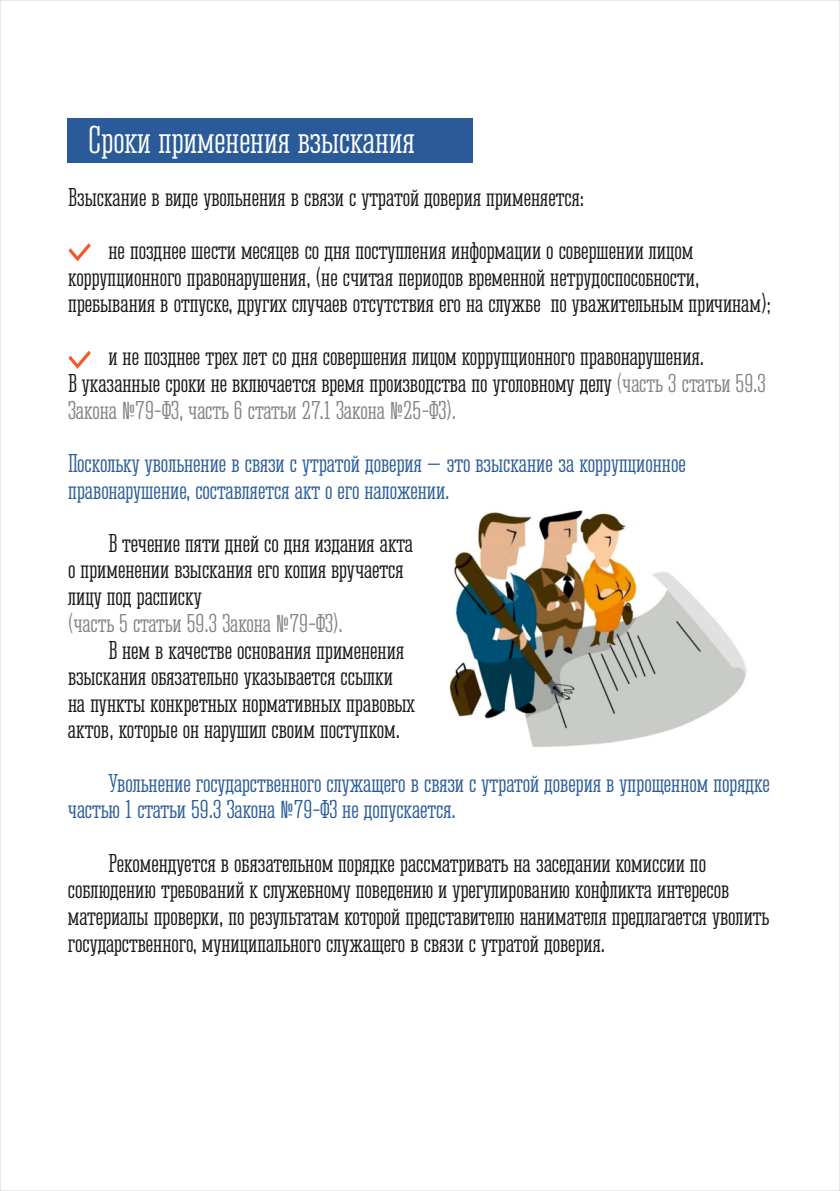
<style>
.page{position:relative;width:840px;height:1191px;background:#fff}
.page>*{position:absolute;margin:0;border:0;box-sizing:border-box;transform-origin:0 0}
.t1{font:36px "Corki";color:#fff}
.t2{font:24px/26.6px "Corki";color:#151616}
.t3{font:24px/26.6px "Corki";color:#2a5b98}
.s1{color:#818281}
.s2{font-family:"Unicum Cond Light C";color:#818281}
.s3{font-family:"Unicum Cond Light C"}
</style>
<div class="page">
<div style="left:67px;top:118px;width:405px;height:44px;background:#2a5b98"></div>
<svg style="left:68px;top:243px;width:23px;height:18px"></svg>
<svg style="left:68px;top:351px;width:23px;height:18px"></svg>
<img style="left:449px;top:510px;width:298px;height:238px">
<h1 class="t1" style="left:89px;top:126px;width:327px">Сроки применения взыскания</h1>
<p class="t2" style="left:68px;top:186px;width:517px">Взыскание в виде увольнения в связи с утратой доверия применяется:</p>
<p class="t2" style="left:68px;top:240px;width:704px;text-indent:40px">не позднее шести месяцев со дня поступления информации о совершении лицом коррупционного правонарушения, (не считая периодов временной нетрудоспособности, пребывания в отпуске, других случаев отсутствия его на службе по уважительным причинам);</p>
<p class="t2" style="left:68px;top:346px;width:699px;text-indent:40px">и не позднее трех лет со дня совершения лицом коррупционного правонарушения.<br>В указанные сроки не включается время производства по уголовному делу <span class="s1">(часть 3 статьи 59.3<br>Закона</span> <span class="s2">¹</span><span class="s1">79-ФЗ, часть 6 статьи 27.1 Закона</span> <span class="s2">¹</span><span class="s1">25-ФЗ).</span></p>
<p class="t3" style="left:68px;top:453px;width:619px">Поскольку увольнение в связи с утратой доверия – это взыскание за коррупционное правонарушение, составляется акт о его наложении.</p>
<p class="t2" style="left:68px;top:532px;width:346px;text-indent:40px">В течение пяти дней со дня издания акта о применении взыскания его копия вручается лицу под расписку<br><span class="s1">(часть 5 статьи 59.3 Закона</span> <span class="s2">¹</span><span class="s1">79-ФЗ).</span></p>
<p class="t2" style="left:68px;top:639px;width:348px;text-indent:40px">В нем в качестве основания применения взыскания обязательно указывается ссылки на пункты конкретных нормативных правовых актов, которые он нарушил своим поступком.</p>
<p class="t3" style="left:68px;top:772px;width:703px;text-indent:40px">Увольнение государственного служащего в связи с утратой доверия в упрощенном порядке частью 1 статьи 59.3 Закона <span class="s3">¹</span>79-ФЗ не допускается.</p>
<p class="t2" style="left:68px;top:852px;width:702px;text-indent:40px">Рекомендуется в обязательном порядке рассматривать на заседании комиссии по соблюдению требований к служебному поведению и урегулированию конфликта интересов материалы проверки, по результатам которой представителю нанимателя предлагается уволить государственного, муниципального служащего в связи с утратой доверия.</p>
</div>
